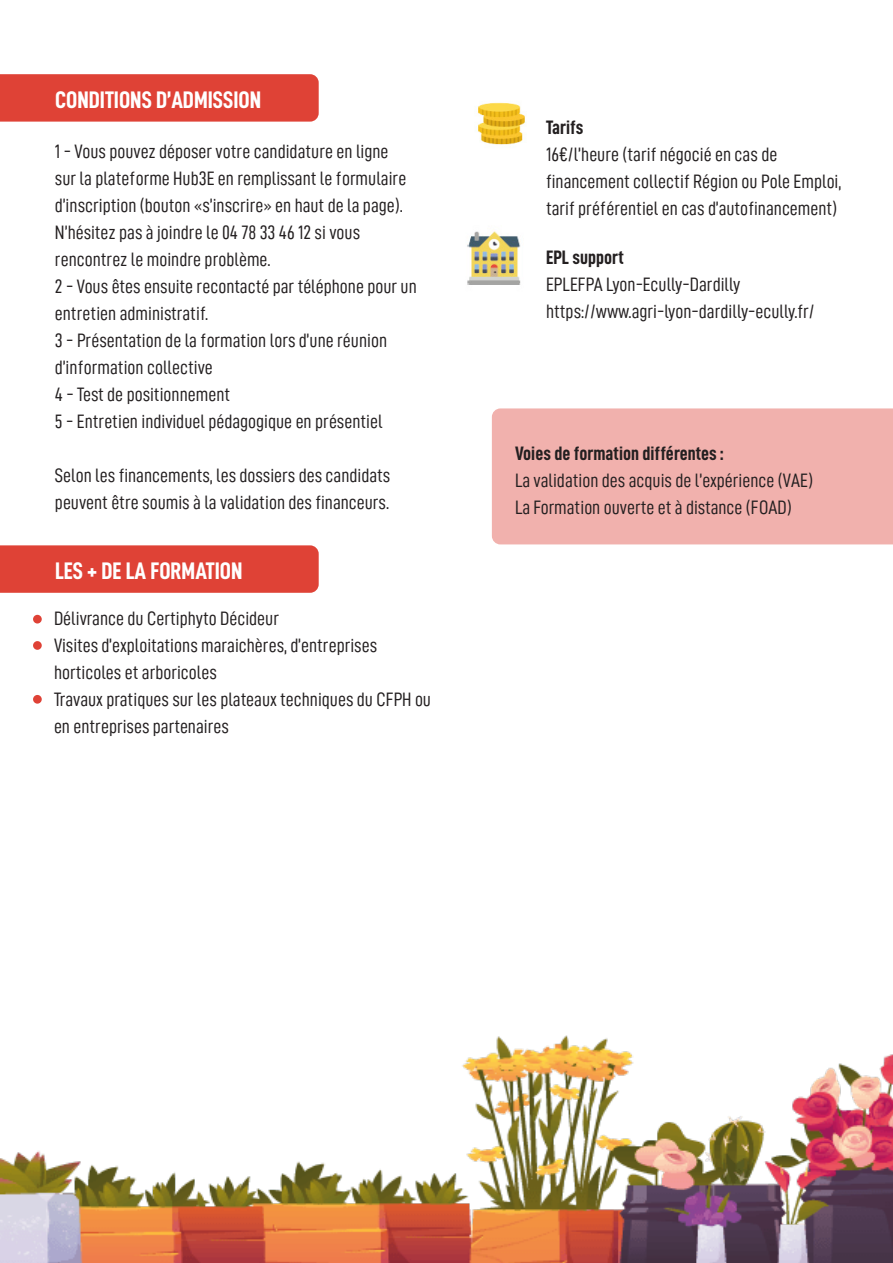
<style>
.page{position:relative;width:893px;height:1263px;background:#fff}
.page>*{position:absolute;margin:0;border:0;box-sizing:border-box;transform-origin:0 0}
.t1{font:24px "D DIN Condensed Bold";color:#fff}
.t2{font:19.5px/27px "D DIN Condensed";color:#231f20}
.t3{font:19.5px "D DIN Condensed Bold";color:#231f20}
</style>
<div class="page">
<div style="left:492px;top:408px;width:401px;height:136px;background:#f1b1ad"></div>
<div style="left:0;top:74px;width:319px;height:48px;background:#df4236"></div>
<div style="left:0;top:545px;width:319px;height:48px;background:#df4236"></div>
<img style="left:478px;top:102px;width:47px;height:43px">
<img style="left:467px;top:231px;width:54px;height:54px">
<div style="left:33px;top:641px;width:9px;height:9px;background:#df4236;border-radius:50%"></div>
<div style="left:33px;top:695px;width:9px;height:9px;background:#df4236;border-radius:50%"></div>
<div style="left:33px;top:615px;width:9px;height:8px;background:#df4236;border-radius:50%"></div>
<img style="left:0;top:1035px;width:893px;height:228px">
<p class="t1" style="left:55px;top:86px;width:208px">CONDITIONS D’ADMISSION</p>
<p class="t2" style="left:55px;top:137px;width:353px">1 - Vous pouvez déposer votre candidature en ligne sur la plateforme Hub3E en remplissant le formulaire d’inscription (bouton «s’inscrire» en haut de la page).<br>N’hésitez pas à joindre le 04 78 33 46 12 si vous rencontrez le moindre problème.</p>
<p class="t2" style="left:55px;top:272px;width:363px">2 - Vous êtes ensuite recontacté par téléphone pour un entretien administratif.</p>
<p class="t2" style="left:55px;top:326px;width:334px">3 - Présentation de la formation lors d’une réunion d’information collective</p>
<p class="t2" style="left:55px;top:380px;width:177px">4 - Test de positionnement</p>
<p class="t2" style="left:55px;top:407px;width:329px">5 - Entretien individuel pédagogique en présentiel</p>
<p class="t2" style="left:55px;top:461px;width:337px">Selon les financements, les dossiers des candidats peuvent être soumis à la validation des financeurs.</p>
<p class="t1" style="left:55px;top:558px;width:189px">LES + DE LA FORMATION</p>
<p class="t2" style="left:54px;top:605px;width:227px">Délivrance du Certiphyto Décideur</p>
<p class="t2" style="left:54px;top:632px;width:325px">Visites d’exploitations maraichères, d’entreprises horticoles et arboricoles</p>
<p class="t2" style="left:54px;top:686px;width:379px">Travaux pratiques sur les plateaux techniques du CFPH ou en entreprises partenaires</p>
<p class="t3" style="left:546px;top:117px;width:39px">Tarifs</p>
<p class="t2" style="left:546px;top:141px;width:297px">16€/l’heure (tarif négocié en cas de financement collectif Région ou Pole Emploi, tarif préférentiel en cas d’autofinancement)</p>
<p class="t3" style="left:546px;top:247px;width:79px">EPL support</p>
<p class="t2" style="left:546px;top:271px;width:196px">EPLEFPA Lyon-Ecully-Dardilly</p>
<p class="t2" style="left:546px;top:298px;width:270px">https://www.agri-lyon-dardilly-ecully.fr/</p>
<p class="t3" style="left:515px;top:443px;width:210px">Voies de formation différentes :</p>
<p class="t2" style="left:515px;top:466px;width:300px">La validation des acquis de l’expérience (VAE)</p>
<p class="t2" style="left:515px;top:493px;width:278px">La Formation ouverte et à distance (FOAD)</p>
</div>
